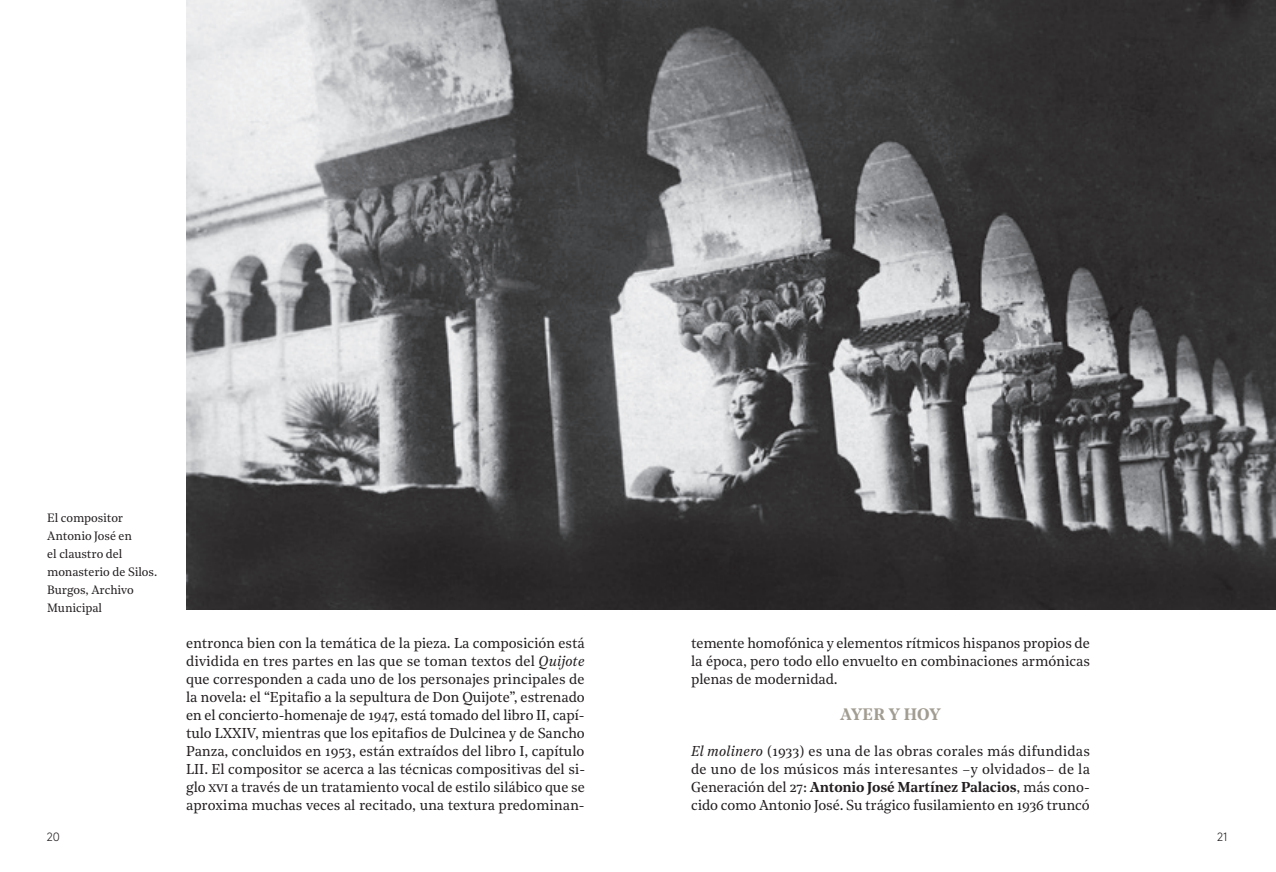
<style>
.page{position:relative;width:1276px;height:872px;background:#fff}
.page>*{position:absolute;margin:0;border:0;box-sizing:border-box;transform-origin:0 0}
.t1{font:600 16.5px "Noe Text";letter-spacing:.005em;color:#a29d92}
.t2{font:14.25px/18px "Noe Text";letter-spacing:-.005em;color:#231f20;text-align:justify}
.t3{font:12px/18px "Noe Text";letter-spacing:-.005em;color:#231f20}
.t4{font:300 12px "Brown Pro";color:#231f20}
.s1{font-style:italic}
.s2{font-weight:600}
</style>
<div class="page">
<img style="left:186px;top:0;width:1090px;height:610px">
<p class="t3" style="left:47px;top:508px;width:111px">El compositor<br>Antonio José en<br>el claustro del monasterio de Silos.<br>Burgos, Archivo<br>Municipal</p>
<p class="t2" style="left:186px;top:633px;width:400px">entronca bien con la temática de la pieza. La composición está dividida en tres partes en las que se toman textos del <span class="s1">Quijote </span>que corresponden a cada uno de los personajes principales de la novela: el “Epitafio a la sepultura de Don Quijote”, estrenado en el concierto-homenaje de 1947, está tomado del libro II, capí&shy;tulo LXXIV, mientras que los epitafios de Dulcinea y de Sancho Panza, concluidos en 1953, están extraídos del libro I, capítulo LII. El compositor se acerca a las técnicas compositivas del si&shy;glo xvi a través de un tratamiento vocal de estilo silábico que se aproxima muchas veces al recitado, una textura predominan-</p>
<p class="t2" style="left:691px;top:633px;width:400px">temente homofónica y elementos rítmicos hispanos propios de la época, pero todo ello envuelto en combinaciones armónicas plenas de modernidad.</p>
<p class="t1" style="left:840px;top:702px;width:102px">AYER Y HOY</p>
<p class="t2" style="left:691px;top:741px;width:400px"><span class="s1">El molinero</span> (1933) es una de las obras corales más difundidas de uno de los músicos más interesantes −y olvidados− de la Generación del 27: <span class="s2">Antonio José Martínez Palacios</span>, más cono&shy;cido como Antonio José. Su trágico fusilamiento en 1936 truncó</p>
<p class="t4" style="left:47px;top:827px;width:15px">20</p>
<p class="t4" style="left:1217px;top:827px;width:12px">21</p>
</div>
